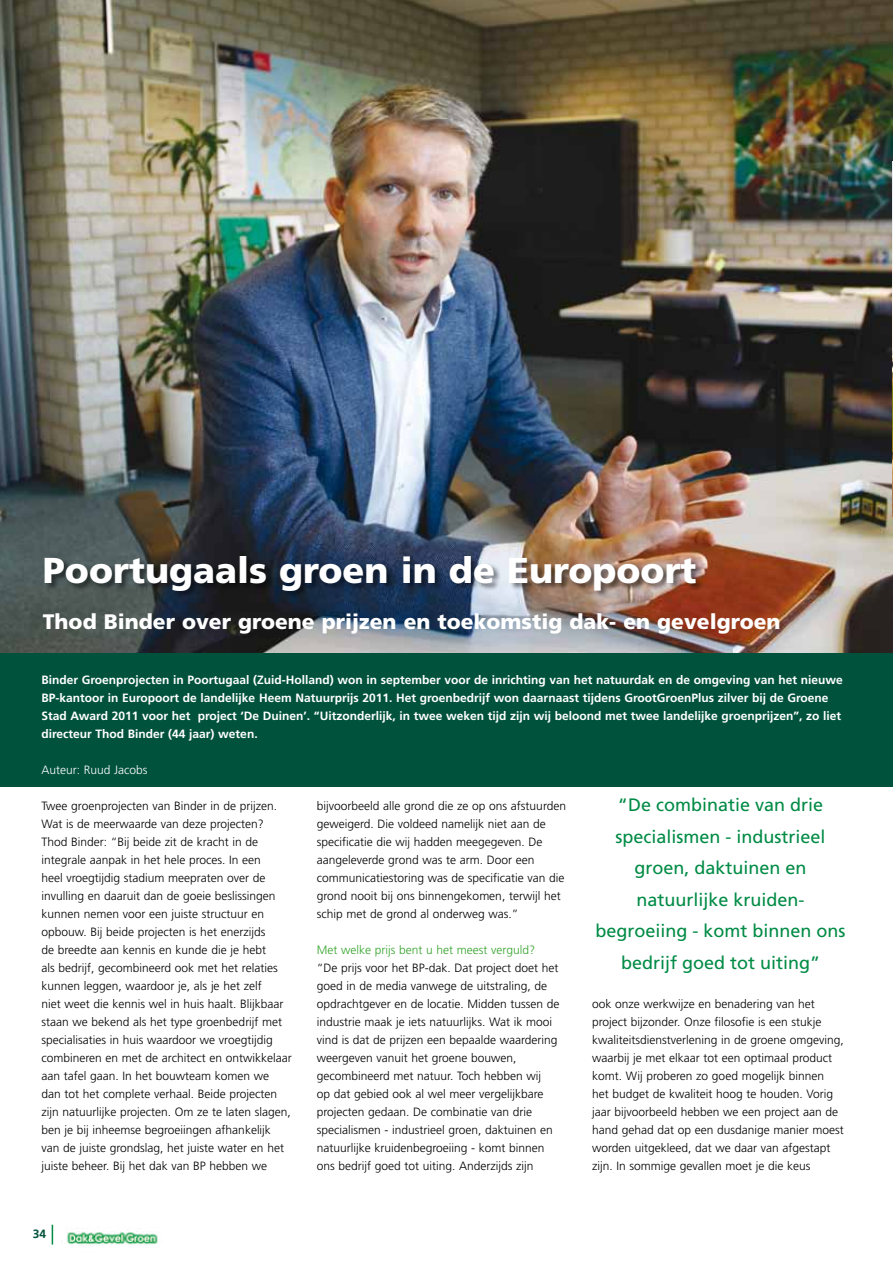
<style>
.page{position:relative;width:893px;height:1263px;background:#fff}
.page>*{position:absolute;margin:0;border:0;box-sizing:border-box;transform-origin:0 0}
.t1{font:900 36px "Frutiger";color:#fff}
.t2{font:900 21px "Frutiger";color:#fff}
.t3{font:18px/31.5px "Frutiger";color:#008b45;text-align:center}
.t4{font:300 12px/18px "Frutiger";color:#000}
.t5{font:700 12px/18px "Frutiger";color:#fff}
.t6{font:300 12px "Frutiger";color:#35a32c}
.t7{font:300 12px "Frutiger";color:#fff}
.t8{font:700 12px "Frutiger";color:#00523c}
</style>
<div class="page">
<svg style="left:52px;top:1225px;width:1px;height:19px"></svg>
<img style="left:66px;top:1231px;width:92px;height:14px">
<img style="left:0;top:0;width:893px;height:653px">
<div style="left:45px;top:555px;width:660px;height:44px;background:#000;opacity:.5"></div>
<div style="left:0;top:653px;width:893px;height:134px;background:#00523c"></div>
<img style="left:892px;top:162px;width:1px;height:355px">
<h1 class="t1" style="left:43px;top:548px;width:655px">Poortugaals groen in de Europoort</h1>
<h2 class="t2" style="left:43px;top:609px;width:739px">Thod Binder over groene prijzen en toekomstig dak- en gevelgroen</h2>
<p class="t5" style="left:41px;top:671px;width:803px">Binder Groenprojecten in Poortugaal (Zuid-Holland) won in september voor de inrichting van het natuurdak en de omgeving van het nieuwe BP-kantoor in Europoort de landelijke Heem Natuurprijs 2011. Het groenbedrijf won daarnaast tijdens GrootGroenPlus zilver bij de Groene Stad Award 2011 voor het project ‘De Duinen’. “Uitzonderlijk, in twee weken tijd zijn wij beloond met twee landelijke groenprijzen”, zo liet directeur Thod Binder (44 jaar) weten.</p>
<p class="t7" style="left:41px;top:763px;width:108px">Auteur: Ruud Jacobs</p>
<h3 class="t3" style="left:595px;top:789px;width:252px">“De combinatie van drie specialismen - industrieel groen, daktuinen en natuurlijke kruiden&shy;begroeiing - komt binnen ons bedrijf goed tot uiting”</h3>
<p class="t4" style="left:41px;top:797px;width:252px">Twee groenprojecten van Binder in de prijzen.<br>Wat is de meerwaarde van deze projecten?<br>Thod Binder: “Bij beide zit de kracht in de integrale aanpak in het hele proces. In een<br>heel vroegtijdig stadium meepraten over de invulling en daaruit dan de goeie beslissingen kunnen nemen voor een juiste structuur en opbouw. Bij beide projecten is het enerzijds<br>de breedte aan kennis en kunde die je hebt<br>als bedrijf, gecombineerd ook met het relaties kunnen leggen, waardoor je, als je het zelf<br>niet weet die kennis wel in huis haalt. Blijkbaar staan we bekend als het type groenbedrijf met specialisaties in huis waardoor we vroegtijdig combineren en met de architect en ontwikkelaar aan tafel gaan. In het bouwteam komen we<br>dan tot het complete verhaal. Beide projecten zijn natuurlijke projecten. Om ze te laten slagen, ben je bij inheemse begroeiingen afhankelijk van de juiste grondslag, het juiste water en het juiste beheer. Bij het dak van BP hebben we</p>
<p class="t4" style="left:317px;top:797px;width:251px">bijvoorbeeld alle grond die ze op ons afstuurden geweigerd. Die voldeed namelijk niet aan de specificatie die wij hadden meegegeven. De aangeleverde grond was te arm. Door een communicatiestoring was de specificatie van die grond nooit bij ons binnengekomen, terwijl het schip met de grond al onderweg was.”</p>
<p class="t6" style="left:317px;top:943px;width:220px">Met welke prijs bent u het meest verguld?</p>
<p class="t4" style="left:317px;top:959px;width:244px">“De prijs voor het BP-dak. Dat project doet het goed in de media vanwege de uitstraling, de opdrachtgever en de locatie. Midden tussen de industrie maak je iets natuurlijks. Wat ik mooi vind is dat de prijzen een bepaalde waardering weergeven vanuit het groene bouwen, gecombineerd met natuur. Toch hebben wij<br>op dat gebied ook al wel meer vergelijkbare projecten gedaan. De combinatie van drie specialismen - industrieel groen, daktuinen en natuurlijke kruidenbegroeiing - komt binnen ons bedrijf goed tot uiting. Anderzijds zijn</p>
<p class="t4" style="left:592px;top:995px;width:253px">ook onze werkwijze en benadering van het project bijzonder. Onze filosofie is een stukje kwaliteitsdienstverlening in de groene omgeving, waarbij je met elkaar tot een optimaal product komt. Wij proberen zo goed mogelijk binnen<br>het budget de kwaliteit hoog te houden. Vorig jaar bijvoorbeeld hebben we een project aan de hand gehad dat op een dusdanige manier moest worden uitgekleed, dat we daar van afgestapt zijn. In sommige gevallen moet je die keus</p>
<p class="t8" style="left:33px;top:1227px;width:15px">34</p>
</div>
